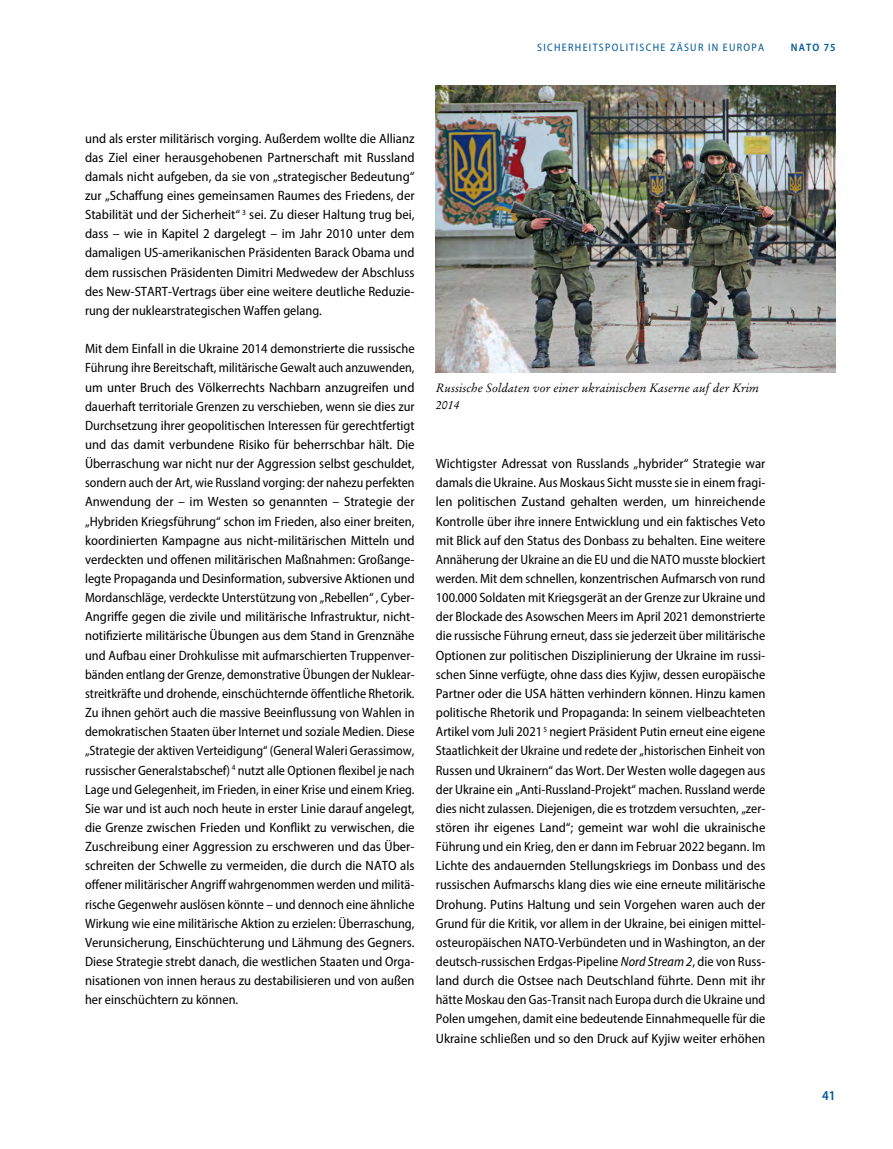
<style>
.page{position:relative;width:893px;height:1149px;background:#fff}
.page>*{position:absolute;margin:0;border:0;box-sizing:border-box;transform-origin:0 0}
.Fließtext{font:semi-condensed 13.5px/19.2px "Myriad Pro";color:#000;text-align:justify}
.t1{font:600 semi-condensed 13.5px "Myriad Pro";color:#005997}
.Bildtexte{font:italic 12px/17px "Stempel Garamond LT Std";color:#000}
.t2{font:semi-condensed 10.8px "Myriad Pro";letter-spacing:.12em;color:#005997}
.t3{font:600 semi-condensed 10.8px "Myriad Pro";letter-spacing:.1em;color:#005997}
.s1{font-style:italic}
</style>
<div class="page">
<img style="left:436px;top:85px;width:400px;height:287px">
<p class="t2" style="left:537px;top:40px;width:228px">SICHERHEITSPOLITISCHE ZÄSUR IN EUROPA</p>
<p class="t3" style="left:791px;top:40px;width:46px">NATO 75</p>
<p class="Fließtext" style="left:85px;top:128px;width:331px">und als erster militärisch vorging. Außerdem wollte die Allianz das Ziel einer herausgehobenen Partnerschaft mit Russland damals nicht aufgeben, da sie von „strategischer Bedeutung“ zur „Schaffung eines gemeinsamen Raumes des Friedens, der Stabilität und der Sicherheit“ <sup>3</sup> sei. Zu dieser Haltung trug bei, dass – wie in Kapitel 2 dargelegt – im Jahr 2010 unter dem damaligen US-amerikanischen Präsidenten Barack Obama und dem russischen Präsidenten Dimitri Medwedew der Abschluss des New-START-Vertrags über eine weitere deutliche Reduzie&shy;rung der nuklearstrategischen Waffen gelang.</p>
<p class="Fließtext" style="left:85px;top:339px;width:331px">Mit dem Einfall in die Ukraine 2014 demonstrierte die russische Führung ihre Bereitschaft, militärische Gewalt auch anzuwenden, um unter Bruch des Völkerrechts Nachbarn anzugreifen und dauerhaft territoriale Grenzen zu verschieben, wenn sie dies zur Durchsetzung ihrer geopolitischen Interessen für gerechtfertigt und das damit verbundene Risiko für beherrschbar hält. Die Überraschung war nicht nur der Aggression selbst geschuldet, sondern auch der Art, wie Russland vorging: der nahezu perfekten Anwendung der – im Westen so genannten – Strategie der „Hybriden Kriegsführung“ schon im Frieden, also einer breiten, koordinierten Kampagne aus nicht-militärischen Mitteln und verdeckten und offenen militärischen Maßnahmen: Großange&shy;legte Propaganda und Desinformation, subversive Aktionen und Mordanschläge, verdeckte Unterstützung von „Rebellen“ , Cyber-Angriffe gegen die zivile und militärische Infrastruktur, nicht&shy;notifizierte militärische Übungen aus dem Stand in Grenznähe und Aufbau einer Drohkulisse mit aufmarschierten Truppenver&shy;bänden entlang der Grenze, demonstrative Übungen der Nuklear&shy;streitkräfte und drohende, einschüchternde öffentliche Rhetorik.<br>Zu ihnen gehört auch die massive Beeinflussung von Wahlen in demokratischen Staaten über Internet und soziale Medien. Diese „Strategie der aktiven Verteidigung“ (General Waleri Gerassimow, russischer Generalstabschef) <sup>4</sup> nutzt alle Optionen flexibel je nach Lage und Gelegenheit, im Frieden, in einer Krise und einem Krieg.<br>Sie war und ist auch noch heute in erster Linie darauf angelegt, die Grenze zwischen Frieden und Konflikt zu verwischen, die Zuschreibung einer Aggression zu erschweren und das Über&shy;schreiten der Schwelle zu vermeiden, die durch die NATO als offener militärischer Angriff wahrgenommen werden und militä&shy;rische Gegenwehr auslösen könnte – und dennoch eine ähnliche Wirkung wie eine militärische Aktion zu erzielen: Überraschung, Verunsicherung, Einschüchterung und Lähmung des Gegners.<br>Diese Strategie strebt danach, die westlichen Staaten und Orga&shy;nisationen von innen heraus zu destabilisieren und von außen her einschüchtern zu können.</p>
<p class="Bildtexte" style="left:436px;top:379px;width:325px">Russische Soldaten vor einer ukrainischen Kaserne auf der Krim<br>2014</p>
<p class="Fließtext" style="left:436px;top:453px;width:331px">Wichtigster Adressat von Russlands „hybrider“ Strategie war damals die Ukraine. Aus Moskaus Sicht musste sie in einem fragi&shy;len politischen Zustand gehalten werden, um hinreichende Kontrolle über ihre innere Entwicklung und ein faktisches Veto mit Blick auf den Status des Donbass zu behalten. Eine weitere Annäherung der Ukraine an die EU und die NATO musste blockiert werden. Mit dem schnellen, konzentrischen Aufmarsch von rund 100.000 Soldaten mit Kriegsgerät an der Grenze zur Ukraine und der Blockade des Asowschen Meers im April 2021 demonstrierte die russische Führung erneut, dass sie jederzeit über militärische Optionen zur politischen Disziplinierung der Ukraine im russi&shy;schen Sinne verfügte, ohne dass dies Kyjiw, dessen europäische Partner oder die USA hätten verhindern können. Hinzu kamen politische Rhetorik und Propaganda: In seinem vielbeachteten Artikel vom Juli 2021 <sup>5</sup> negiert Präsident Putin erneut eine eigene Staatlichkeit der Ukraine und redete der „historischen Einheit von Russen und Ukrainern“ das Wort. Der Westen wolle dagegen aus der Ukraine ein „Anti-Russland-Projekt“ machen. Russland werde dies nicht zulassen. Diejenigen, die es trotzdem versuchten, „zer&shy;stören ihr eigenes Land“; gemeint war wohl die ukrainische Führung und ein Krieg, den er dann im Februar 2022 begann. Im Lichte des andauernden Stellungskriegs im Donbass und des russischen Aufmarschs klang dies wie eine erneute militärische Drohung. Putins Haltung und sein Vorgehen waren auch der Grund für die Kritik, vor allem in der Ukraine, bei einigen mittel&shy;osteuropäischen NATO-Verbündeten und in Washington, an der deutsch-russischen Erdgas-Pipeline <span class="s1">Nord Stream 2</span>, die von Russ&shy;land durch die Ostsee nach Deutschland führte. Denn mit ihr hätte Moskau den Gas-Transit nach Europa durch die Ukraine und Polen umgehen, damit eine bedeutende Einnahmequelle für die Ukraine schließen und so den Druck auf Kyjiw weiter erhöhen</p>
<p class="t1" style="left:822px;top:1086px;width:15px">41</p>
</div>
